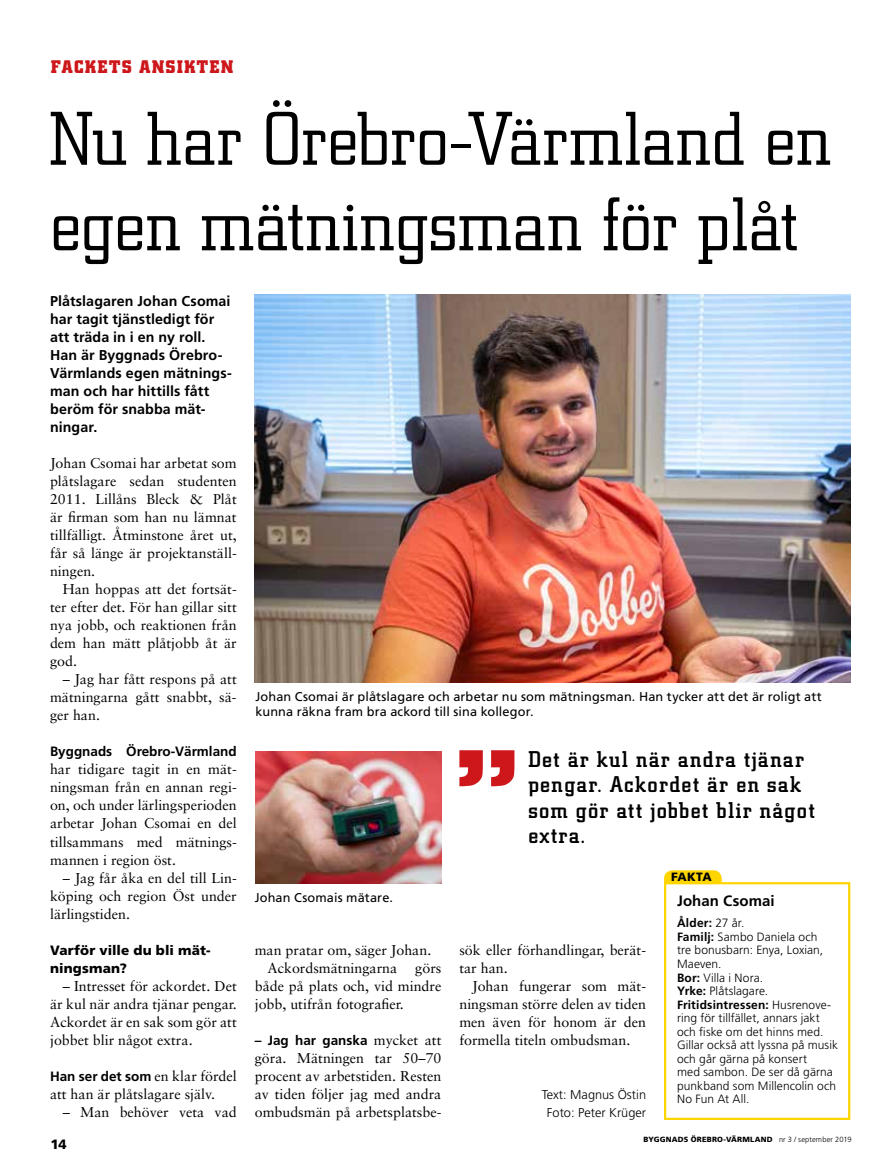
<style>
.page{position:relative;width:893px;height:1170px;background:#fff}
.page>*{position:absolute;margin:0;border:0;box-sizing:border-box;transform-origin:0 0}
.t1{font:800 96px "Rockwell";color:#cd171a}
.t2{font:300 75px/85.5px "City";letter-spacing:.01em;color:#000}
.t3{font:500 22.5px/25.5px "City";letter-spacing:.07em;color:#000}
.t4{font:700 18px "City";letter-spacing:.09em;color:#cd171a}
.t5{font:700 15px "Frutiger";letter-spacing:.005em;color:#000}
.t6{font:14.25px/18px "Sabon";color:#000;text-align:justify}
.t7{font:700 14.25px/18px "Frutiger";letter-spacing:.005em;color:#000}
.t8{font:700 13.5px "Frutiger";color:#000}
.t9{font:900 13.5px/18px "Frutiger";letter-spacing:.005em;color:#000}
.t10{font:12.75px/15px "Frutiger";letter-spacing:.01em;color:#000}
.t11{font:300 12.75px/18px "Frutiger";color:#000;text-align:center}
.t12{font:300 12px/13.5px "Frutiger";letter-spacing:.005em;color:#000}
.t13{font:900 12px "Frutiger";color:#000}
.t14{font:900 7.5px "Frutiger";letter-spacing:.03em;color:#000}
.s1{font-family:"Sabon";font-weight:400;font-size:14.25px}
.s2{font-weight:700}
.s3{font-weight:300}
</style>
<div class="page">
<img style="left:255px;top:294px;width:595px;height:388px">
<img style="left:255px;top:751px;width:187px;height:132px">
<div style="left:664px;top:870px;width:58px;height:24px;background:#ffd500;border-radius:9px"></div>
<div style="left:664px;top:882px;width:186px;height:237px;background:#fff;border:2px solid #ffd500"></div>
<p class="t4" style="left:51px;top:57px;width:183px">FACKETS ANSIKTEN</p>
<h2 class="t2" style="left:50px;top:98px;width:782px">Nu har Örebro-Värmland en egen mätningsman för plåt</h2>
<p class="t7" style="left:50px;top:292px;width:183px">Plåtslagaren Johan Csomai har tagit tjänstledigt för att träda in i en ny roll.<br>Han är Byggnads Örebro-<br>Värmlands egen mätnings&shy;man och har hittills fått beröm för snabba mät&shy;ningar.</p>
<p class="t6" style="left:50px;top:454px;width:188px">Johan Csomai har arbetat som plåtslagare sedan studenten 2011. Lillåns Bleck &amp; Plåt är firman som han nu lämnat tillfälligt. Åtminstone året ut, får så länge är projektanställ&shy;ningen.</p>
<p class="t6" style="left:50px;top:580px;width:188px;text-indent:13px">Han hoppas att det fortsät&shy;ter efter det. För han gillar sitt nya jobb, och reaktionen från dem han mätt plåtjobb åt är god.</p>
<p class="t6" style="left:50px;top:670px;width:188px;text-indent:13px">– Jag har fått respons på att mätningarna gått snabbt, sä&shy;ger han.</p>
<p class="t8" style="left:50px;top:743px;width:188px">Byggnads Örebro-Värmland</p>
<p class="t6" style="left:50px;top:760px;width:188px">har tidigare tagit in en mät&shy;ningsman från en annan regi&shy;on, och under lärlingsperioden arbetar Johan Csomai en del tillsammans med mätnings&shy;mannen i region öst.</p>
<p class="t6" style="left:50px;top:868px;width:188px;text-indent:13px">– Jag får åka en del till Lin&shy;köping och region Öst under lärlingstiden.</p>
<p class="t9" style="left:50px;top:940px;width:162px">Varför ville du bli mät&shy;ningsman?</p>
<p class="t6" style="left:50px;top:976px;width:188px;text-indent:13px">– Intresset för ackordet. Det är kul när andra tjänar pengar.<br>Ackordet är en sak som gör att jobbet blir något extra.</p>
<p class="t8" style="left:50px;top:1067px;width:188px">Han ser det som <span class="s1">en klar fördel</span></p>
<p class="t6" style="left:50px;top:1084px;width:166px">att han är plåtslagare själv.</p>
<p class="t6" style="left:63px;top:1102px;width:175px">– Man behöver veta vad</p>
<p class="t10" style="left:255px;top:689px;width:568px">Johan Csomai är plåtslagare och arbetar nu som mätningsman. Han tycker att det är roligt att kunna räkna fram bra ackord till sina kollegor.</p>
<p class="t10" style="left:255px;top:890px;width:140px">Johan Csomais mätare.</p>
<p class="t6" style="left:267px;top:940px;width:165px;text-indent:-13px">man pratar om, säger Johan.<br>Ackordsmätningarna</p>
<p class="t6" style="left:255px;top:958px;width:188px;text-indent:161px">görs både på plats och, vid mindre jobb, utifrån fotografier.</p>
<p class="t8" style="left:255px;top:1031px;width:188px">– Jag har ganska <span class="s1">mycket att</span></p>
<p class="t6" style="left:255px;top:1048px;width:188px">göra. Mätningen tar 50–70 procent av arbetstiden. Resten av tiden följer jag med andra ombudsmän på arbetsplatsbe-</p>
<h1 class="t1" style="left:452px;top:727px;width:71px">”</h1>
<h3 class="t3" style="left:528px;top:746px;width:288px">Det är kul när andra tjänar pengar. Ackordet är en sak som gör att jobbet blir något</h3>
<h3 class="t3" style="left:528px;top:823px;width:58px">extra.</h3>
<p class="t6" style="left:459px;top:940px;width:188px">sök eller förhandlingar, berät&shy;tar han.</p>
<p class="t6" style="left:459px;top:976px;width:188px;text-indent:13px">Johan fungerar som mät&shy;ningsman större delen av tiden men även för honom är den formella titeln ombudsman.</p>
<p class="t11" style="left:542px;top:1085px;width:106px">Text: Magnus Östin<br>Foto: Peter Krüger</p>
<p class="t13" style="left:671px;top:869px;width:42px">FAKTA</p>
<p class="t5" style="left:677px;top:892px;width:99px">Johan Csomai</p>
<p class="t12" style="left:677px;top:916px;width:162px"><span class="s2">Ålder:</span> 27 år.<br><span class="s2">Familj:</span> Sambo Daniela och<br>tre bonusbarn: Enya, Loxian,<br>Maeven.<br><span class="s2">Bor:</span> Villa i Nora.<br><span class="s2">Yrke:</span> Plåtslagare.<br><span class="s2">Fritidsintressen:</span> Husrenove&shy;ring för tillfället, annars jakt och fiske om det hinns med.<br>Gillar också att lyssna på musik och går gärna på konsert<br>med sambon. De ser då gärna punkband som Millencolin och<br>No Fun At All.</p>
<p class="t9" style="left:50px;top:1134px;width:18px">14</p>
<p class="t14" style="left:643px;top:1134px;width:210px">BYGGNADS ÖREBRO-VÄRMLAND <span class="s3">nr 3 / september 2019</span></p>
</div>
